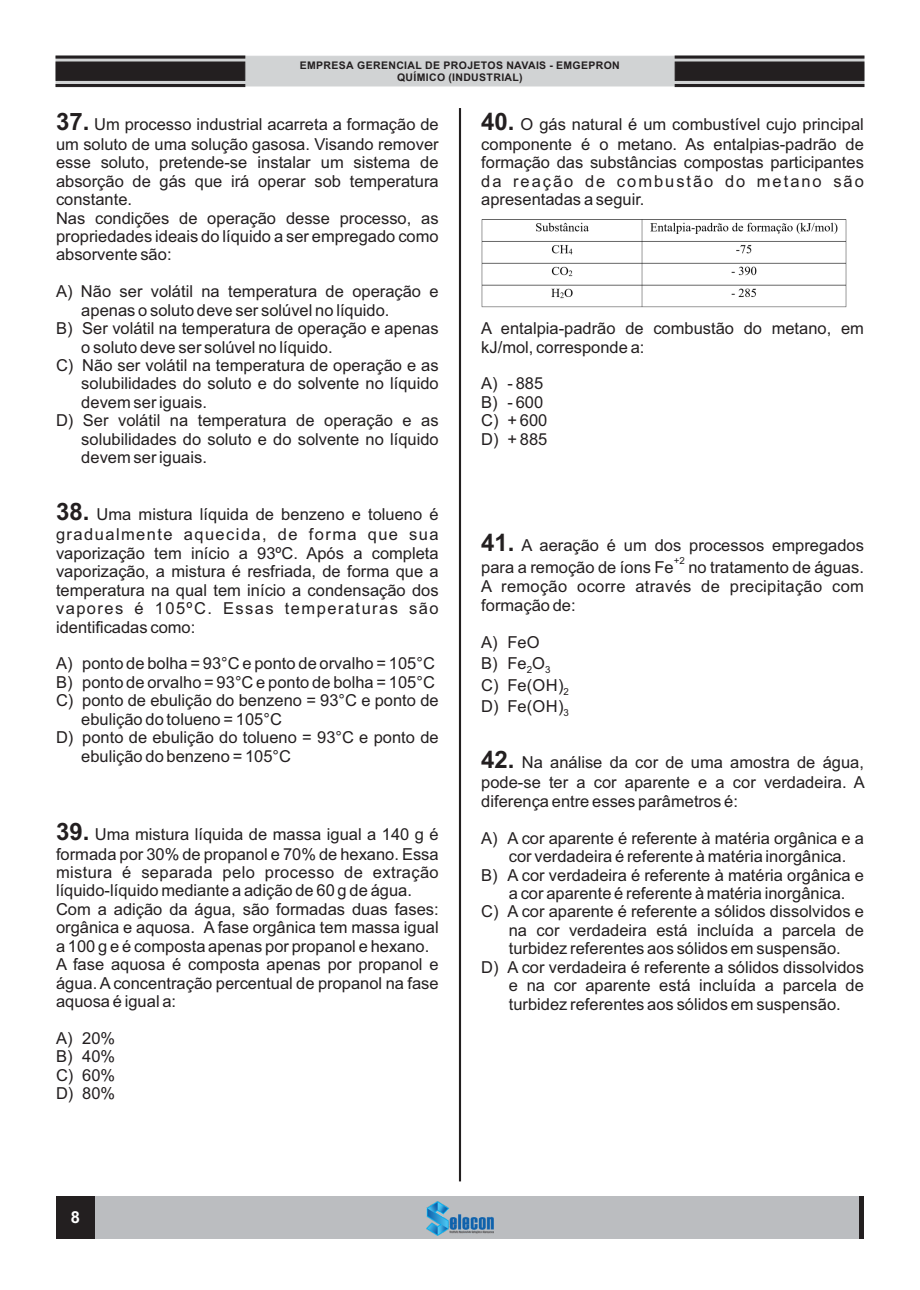
<style>
.page{position:relative;width:920px;height:1290px;background:#fff}
.page>*{position:absolute;margin:0;border:0;box-sizing:border-box;transform-origin:0 0}
.t1{font:16.5px/18.5px "Arial";color:#231f20}
.t2{font:16.5px/20px "Arial";letter-spacing:.045em;color:#231f20}
.t3{font:700 16.5px "Arial";color:#fff}
.t4{font:700 10.5px/11.7px "Arial";letter-spacing:.035em;color:#231f20;text-align:center}
.t5{font:9.75px "Arial";color:#231f20}
.s1{font-weight:700;font-size:24px}
</style>
<div class="page">
<div style="left:56px;top:1196px;width:808px;height:42px;background:#bbbdc0"></div>
<img style="left:426px;top:1201px;width:68px;height:34px">
<div style="left:859px;top:1196px;width:5px;height:42px;background:#231f20"></div>
<div style="left:56px;top:1196px;width:38px;height:42px;background:#231f20"></div>
<hr style="left:459px;top:108px;width:2px;height:1073px;background:#231f20">
<img style="left:481px;top:219px;width:366px;height:89px">
<svg style="left:55px;top:55px;width:810px;height:32px;background:#929192"></svg>
<p class="t4" style="left:300px;top:61px;width:322px">EMPRESA GERENCIAL DE PROJETOS NAVAIS - EMGEPRON<br>QUÍMICO (INDUSTRIAL)</p>
<p class="t1" style="left:56px;top:116px;width:384px;line-height:20px"><span class="s1">37.</span> Um processo industrial acarreta a formação de um soluto de uma solução gasosa. Visando remover</p>
<p class="t1" style="left:56px;top:155px;width:384px">esse soluto, pretende-se instalar um sistema de absorção de gás que irá operar sob temperatura constante.<br>Nas condições de operação desse processo, as propriedades ideais do líquido a ser empregado como absorvente são:</p>
<p class="t1" style="left:56px;top:284px;width:384px">A) Não ser volátil na temperatura de operação e</p>
<p class="t1" style="left:81px;top:302px;width:310px">apenas o soluto deve ser solúvel no líquido.</p>
<p class="t1" style="left:56px;top:321px;width:384px">B) Ser volátil na temperatura de operação e apenas</p>
<p class="t1" style="left:81px;top:339px;width:253px">o soluto deve ser solúvel no líquido.</p>
<p class="t1" style="left:56px;top:357px;width:384px">C) Não ser volátil na temperatura de operação e as</p>
<p class="t1" style="left:81px;top:376px;width:359px">solubilidades do soluto e do solvente no líquido</p>
<p class="t1" style="left:81px;top:394px;width:127px">devem ser iguais.</p>
<p class="t1" style="left:56px;top:413px;width:384px">D) Ser volátil na temperatura de operação e as</p>
<p class="t1" style="left:81px;top:431px;width:359px">solubilidades do soluto e do solvente no líquido</p>
<p class="t1" style="left:81px;top:450px;width:127px">devem ser iguais.</p>
<p class="t2" style="left:56px;top:506px;width:384px"><span class="s1">38.</span> Uma mistura líquida de benzeno e tolueno é gradualmente aquecida, de forma que sua</p>
<p class="t1" style="left:56px;top:545px;width:384px;text-align:justify">vaporização tem início a 93ºC. Após a completa vaporização, a mistura é resfriada, de forma que a temperatura na qual tem início a condensação dos vapores é 105ºC. Essas temperaturas são identificadas como:</p>
<p class="t1" style="left:56px;top:656px;width:380px">A) ponto de bolha = 93°C e ponto de orvalho = 105°C</p>
<p class="t1" style="left:56px;top:674px;width:380px">B) ponto de orvalho = 93°C e ponto de bolha = 105°C</p>
<p class="t1" style="left:56px;top:693px;width:384px">C) ponto de ebulição do benzeno = 93°C e ponto de</p>
<p class="t1" style="left:81px;top:711px;width:202px">ebulição do tolueno = 105°C</p>
<p class="t1" style="left:56px;top:730px;width:384px">D) ponto de ebulição do tolueno = 93°C e ponto de</p>
<p class="t1" style="left:81px;top:748px;width:211px">ebulição do benzeno = 105°C</p>
<p class="t1" style="left:56px;top:825px;width:384px;line-height:20px"><span class="s1">39.</span> Uma mistura líquida de massa igual a 140 g é formada por 30% de propanol e 70% de hexano. Essa</p>
<p class="t1" style="left:56px;top:864px;width:384px">mistura é separada pelo processo de extração líquido-líquido mediante a adição de 60 g de água.<br>Com a adição da água, são formadas duas fases: orgânica e aquosa. A fase orgânica tem massa igual a 100 g e é composta apenas por propanol e hexano.<br>A fase aquosa é composta apenas por propanol e água. Aconcentração percentual de propanol na fase aquosa é igual a:</p>
<p class="t1" style="left:56px;top:1030px;width:61px;text-align:justify">A) 20% B) 40% C) 60% D) 80%</p>
<p class="t1" style="left:481px;top:116px;width:384px;line-height:20px"><span class="s1">40.</span> O gás natural é um combustível cujo principal componente é o metano. As entalpias-padrão de</p>
<p class="t1" style="left:481px;top:155px;width:384px;text-align:justify">formação das substâncias compostas participantes da reação de combustão do metano são apresentadas a seguir.</p>
<p class="t1" style="left:481px;top:321px;width:384px">A entalpia-padrão de combustão do metano, em kJ/mol, corresponde a:</p>
<p class="t1" style="left:481px;top:376px;width:68px">A) - 885<br>B) - 600<br>C) + 600<br>D) + 885</p>
<p class="t1" style="left:481px;top:537px;width:384px"><span class="s1">41.</span> A aeração é um dos processos empregados</p>
<p class="t5" style="left:674px;top:556px;width:13px">+2</p>
<p class="t1" style="left:481px;top:560px;width:384px;text-align:justify">para a remoção de íons Fe no tratamento de águas.<br>A remoção ocorre através de precipitação com formação de:</p>
<p class="t1" style="left:481px;top:633px;width:89px;line-height:21.6px">A) FeO<br>B) Fe<sub>2</sub>O<sub>3<br></sub>C) Fe(OH)<sub>2<br></sub>D) Fe(OH)<sub>3</sub></p>
<p class="t1" style="left:481px;top:754px;width:385px;line-height:20px"><span class="s1">42.</span> Na análise da cor de uma amostra de água, pode-se ter a cor aparente e a cor verdadeira. A</p>
<p class="t1" style="left:481px;top:793px;width:258px">diferença entre esses parâmetros é:</p>
<p class="t1" style="left:481px;top:830px;width:384px">A) A cor aparente é referente à matéria orgânica e a</p>
<p class="t1" style="left:509px;top:848px;width:339px">cor verdadeira é referente à matéria inorgânica.</p>
<p class="t1" style="left:481px;top:867px;width:384px">B) A cor verdadeira é referente à matéria orgânica e</p>
<p class="t1" style="left:509px;top:885px;width:338px">a cor aparente é referente à matéria inorgânica.</p>
<p class="t1" style="left:481px;top:904px;width:384px">C) A cor aparente é referente a sólidos dissolvidos e</p>
<p class="t1" style="left:509px;top:922px;width:357px">na cor verdadeira está incluída a parcela de</p>
<p class="t1" style="left:509px;top:941px;width:334px">turbidez referentes aos sólidos em suspensão.</p>
<p class="t1" style="left:481px;top:959px;width:384px">D) A cor verdadeira é referente a sólidos dissolvidos</p>
<p class="t1" style="left:509px;top:978px;width:357px">e na cor aparente está incluída a parcela de</p>
<p class="t1" style="left:509px;top:996px;width:334px">turbidez referentes aos sólidos em suspensão.</p>
<p class="t3" style="left:71px;top:1211px;width:11px">8</p>
</div>
